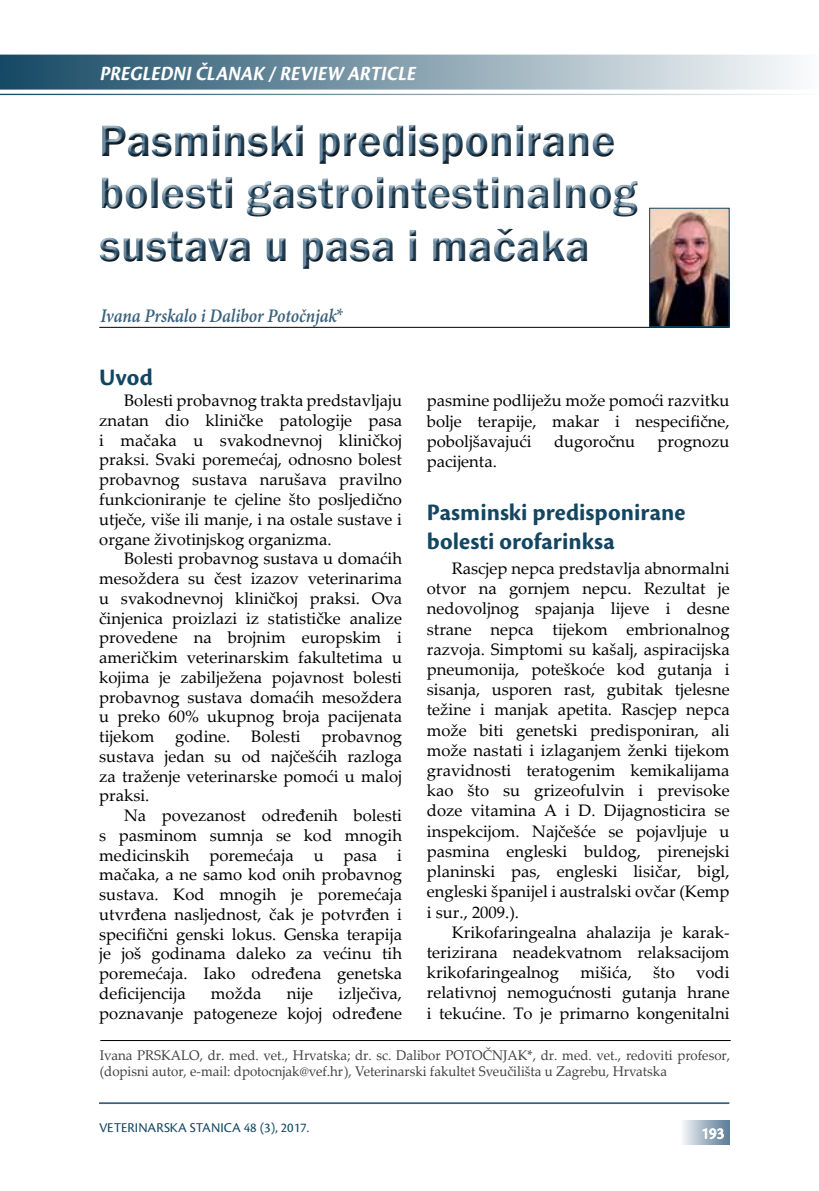
<style>
.page{position:relative;width:819px;height:1191px;background:#fff}
.page>*{position:absolute;margin:0;border:0;box-sizing:border-box;transform-origin:0 0}
.t1{font:600 45.5px/52.5px "Franklin Gothic";color:#3a617d}
.t2{font:700 24.5px/28.5px "Cronos Pro";letter-spacing:.005em;color:#124662}
.t3{font:italic 700 21px "Cronos Pro";color:#fff;scale:.9 1}
.t4{font:italic 600 19.25px "Minion Pro";letter-spacing:-.005em;color:#3a617d;scale:.9 1}
.t5{font:16.62px/19.8px "Palatino Linotype";color:#000;text-align:justify}
.t6{font:15.75px "Cronos Pro";color:#fff}
.t7{font:14px/15.8px "Palatino Linotype";color:#414042;scale:.95 1}
.t8{font:14px "Cronos Pro";color:#124662}
.s1{font-family:"Palatino Linotype";font-weight:400;font-style:normal}
</style>
<div class="page">
<hr style="left:99px;top:1102px;width:630px;height:2px;background:#3a617d">
<div style="left:0;top:55px;width:819px;height:35px;background:linear-gradient(to right,#154964,#fbfcfc)"></div>
<hr style="left:0;top:94px;width:819px;height:1px;background:#124662">
<div style="left:680px;top:1120px;width:49px;height:25px;background:linear-gradient(to right,#f7f9fa,#597995)"></div>
<svg style="left:702px;top:1127px;width:22px;height:12px"></svg>
<svg style="left:100px;top:125px;width:538px;height:144px"></svg>
<hr style="left:99px;top:327px;width:630px;height:1px;background:#000">
<hr style="left:100px;top:1040px;width:630px;height:1px;background:#000">
<img style="left:651px;top:210px;width:76px;height:115px">
<div style="left:649px;top:208px;width:80px;height:119px;border:1px solid #124662"></div>
<p class="t3" style="left:99px;top:62px;width:357px">PREGLEDNIČLANAK /REVIEW ARTICLE</p>
<h1 class="t1" style="left:99px;top:115px;width:539px">Pasminski predisponirane bolesti gastrointestinalnog sustava u pasa i mačaka</h1>
<p class="t4" style="left:100px;top:303px;width:272px">Ivana Prskalo i Dalibor Potočnjak<span class="s1">*</span></p>
<h2 class="t2" style="left:99px;top:363px;width:55px">Uvod</h2>
<p class="t5" style="left:99px;top:390px;width:304px;text-indent:25px">Bolesti probavnog trakta predstavljaju znatan dio kliničke patologije pasa i mačaka u svakodnevnoj kliničkoj praksi. Svaki poremećaj, odnosno bolest probavnog sustava narušava pravilno funkcioniranje te cjeline što posljedično utječe, više ili manje, i na ostale sustave i organe životinjskog organizma.</p>
<p class="t5" style="left:99px;top:548px;width:304px;text-indent:25px">Bolesti probavnog sustava u domaćih mesoždera su čest izazov veterinarima u svakodnevnoj kliničkoj praksi. Ova činjenica proizlazi iz statističke analize provedene na brojnim europskim i američkim veterinarskim fakultetima u kojima je zabilježena pojavnost bolesti probavnog sustava domaćih mesoždera u preko 60% ukupnog broja pacijenata tijekom</p>
<p class="t5" style="left:99px;top:726px;width:304px;text-indent:222px">probavnog sustava jedan su od najčešćih razloga za traženje veterinarske pomoći u maloj praksi.</p>
<p class="t5" style="left:99px;top:805px;width:304px;text-indent:25px">Na povezanost određenih bolesti s pasminom sumnja se kod mnogih medicinskih poremećaja u pasa i mačaka, a ne samo kod onih probavnog sustava. Kod mnogih je poremećaja utvrđena nasljednost, čak je potvrđen i specifični genski lokus. Genska terapija je još godinama daleko za većinu tih poremećaja. Iako određena genetska deficijencija</p>
<p class="t5" style="left:175px;top:726px;width:57px">godine.</p>
<p class="t5" style="left:251px;top:726px;width:51px">Bolesti</p>
<p class="t5" style="left:99px;top:982px;width:304px;text-align:right">izlječiva,<br>poznavanje patogeneze kojoj određene</p>
<p class="t5" style="left:211px;top:982px;width:52px">možda</p>
<p class="t5" style="left:287px;top:982px;width:28px">nije</p>
<p class="t5" style="left:427px;top:390px;width:304px">pasmine podliježu može pomoći razvitku bolje terapije, makar i nespecifične, poboljšavajući</p>
<p class="t5" style="left:554px;top:430px;width:83px">dugoročnu</p>
<p class="t5" style="left:657px;top:430px;width:73px">prognozu</p>
<p class="t5" style="left:427px;top:451px;width:71px">pacijenta.</p>
<h2 class="t2" style="left:427px;top:499px;width:260px">Pasminski predisponirane bolesti orofarinksa</h2>
<p class="t5" style="left:427px;top:557px;width:304px;text-indent:25px">Rascjep nepca predstavlja abnormalni otvor na gornjem nepcu. Rezultat je nedovoljnog spajanja lijeve i desne strane nepca tijekom embrionalnog razvoja. Simptomi su kašalj, aspiracijska pneumonija, poteškoće kod gutanja i sisanja, usporen rast, gubitak tjelesne težine i manjak apetita. Rascjep nepca može biti genetski predisponiran, ali može nastati i izlaganjem ženki tijekom gravidnosti teratogenim kemikalijama kao što su grizeofulvin i previsoke doze vitamina A i D. Dijagnosticira se inspekcijom. Najčešće se pojavljuje u pasmina engleski buldog, pirenejski planinski pas, engleski lisičar, bigl, engleski španijel i australski ovčar (Kemp i sur., 2009.).</p>
<p class="t5" style="left:427px;top:921px;width:304px;text-indent:25px">Krikofaringealna ahalazija je karak&shy;terizirana neadekvatnom relaksacijom krikofaringealnog</p>
<p class="t5" style="left:580px;top:962px;width:53px">mišića,</p>
<p class="t5" style="left:653px;top:962px;width:23px">što</p>
<p class="t5" style="left:427px;top:961px;width:304px;text-indent:269px">vodi relativnoj nemogućnosti gutanja hrane i tekućine. To je primarno kongenitalni</p>
<p class="t7" style="left:100px;top:1047px;width:665px">Ivana PRSKALO, dr. med. vet., Hrvatska; dr. sc. Dalibor POTOČNJAK*, dr. med. vet., redoviti profesor, (dopisni autor, e-mail: dpotocnjak@vef.hr), Veterinarski fakultet Sveučilišta u Zagrebu, Hrvatska</p>
<p class="t8" style="left:99px;top:1119px;width:212px">VETERINARSKA STANICA 48 (3), 2017.</p>
<p class="t6" style="left:701px;top:1124px;width:24px">193</p>
</div>
